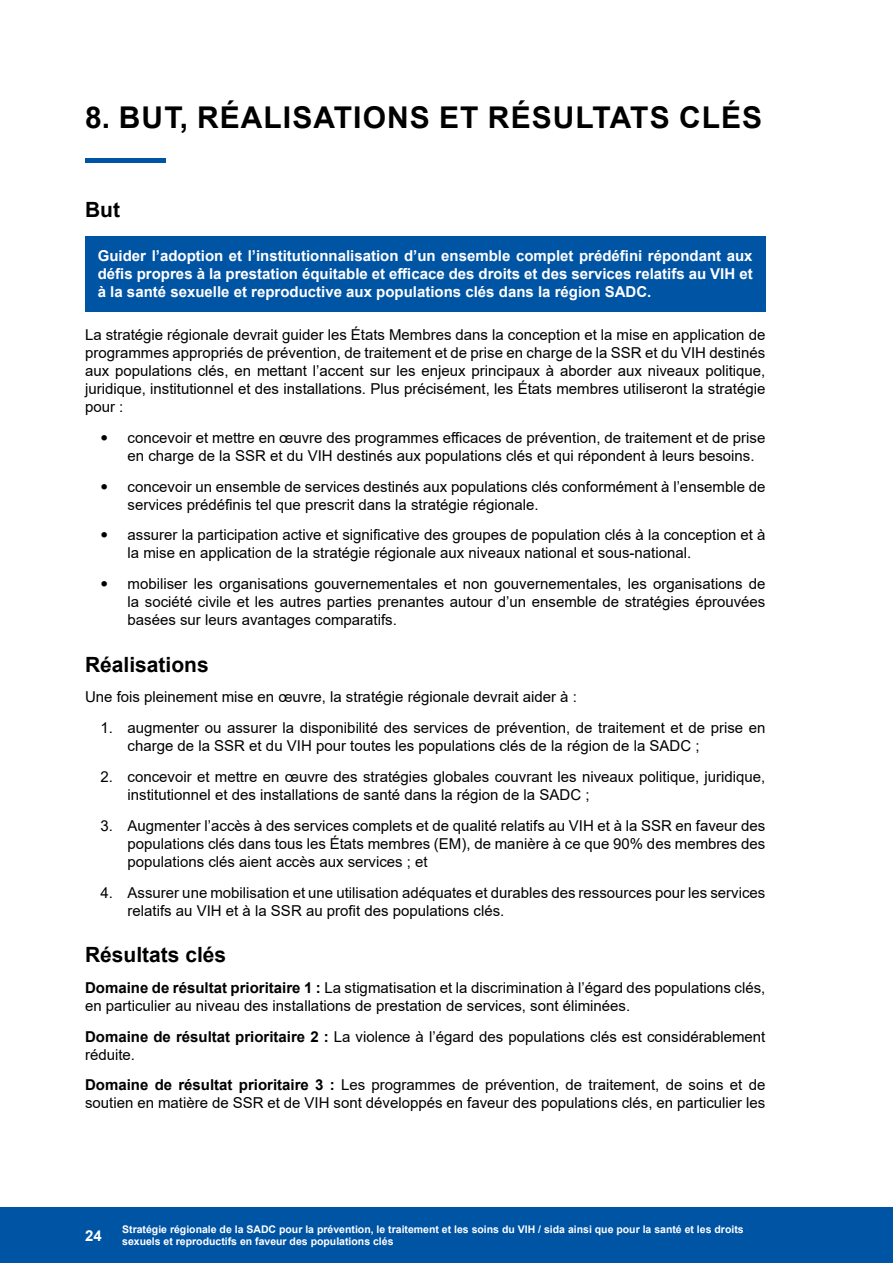
<style>
.page{position:relative;width:893px;height:1263px;background:#fff}
.page>*{position:absolute;margin:0;border:0;box-sizing:border-box;transform-origin:0 0}
.t1{font:700 30px "Arial";letter-spacing:.035em;color:#000}
.t2{font:700 21px "Arial";color:#000}
.t3{font:15px/18px "Arial";color:#000}
.t4{font:700 15px/18px "Arial";color:#fff;text-align:justify}
.t5{font:15px "Museo Sans 500";color:#000}
.t6{font:700 10.5px/12.6px "Arial";color:#fff}
.s1{font-weight:700}
</style>
<div class="page">
<div style="left:0;top:1207px;width:893px;height:56px;background:#0054a4"></div>
<div style="left:85px;top:237px;width:680px;height:75px;background:#0054a4"></div>
<hr style="left:85px;top:159px;width:81px;height:4px;background:#0054a4">
<h1 class="t1" style="left:85px;top:96px;width:679px">8. BUT, RÉALISATIONS ET RÉSULTATS CLÉS</h1>
<h2 class="t2" style="left:85px;top:195px;width:36px">But</h2>
<p class="t4" style="left:98px;top:247px;width:656px">Guider l’adoption et l’institutionnalisation d’un ensemble complet prédéfini répondant aux défis propres à la prestation équitable et efficace des droits et des services relatifs au VIH et à la santé sexuelle et reproductive aux populations clés dans la région SADC.</p>
<p class="t3" style="left:85px;top:326px;width:682px;text-align:justify">La stratégie régionale devrait guider les États Membres dans la conception et la mise en application de programmes appropriés de prévention, de traitement et de prise en charge de la SSR et du VIH destinés aux populations clés, en mettant l’accent sur les enjeux principaux à aborder aux niveaux politique, juridique, institutionnel et des installations. Plus précisément, les États membres utiliseront la stratégie pour :</p>
<p class="t5" style="left:101px;top:430px;width:9px">∞</p>
<p class="t3" style="left:128px;top:429px;width:639px">concevoir et mettre en œuvre des programmes efficaces de prévention, de traitement et de prise en charge de la SSR et du VIH destinés aux populations clés et qui répondent à leurs besoins.</p>
<p class="t5" style="left:101px;top:478px;width:9px">∞</p>
<p class="t3" style="left:128px;top:477px;width:639px">concevoir un ensemble de services destinés aux populations clés conformément à l’ensemble de services prédéfinis tel que prescrit dans la stratégie régionale.</p>
<p class="t5" style="left:101px;top:527px;width:9px">∞</p>
<p class="t3" style="left:128px;top:526px;width:639px">assurer la participation active et significative des groupes de population clés à la conception et à la mise en application de la stratégie régionale aux niveaux national et sous-national.</p>
<p class="t5" style="left:101px;top:576px;width:9px">∞</p>
<p class="t3" style="left:128px;top:575px;width:639px;text-align:justify">mobiliser les organisations gouvernementales et non gouvernementales, les organisations de la société civile et les autres parties prenantes autour d’un ensemble de stratégies éprouvées basées sur leurs avantages comparatifs.</p>
<h2 class="t2" style="left:85px;top:649px;width:125px">Réalisations</h2>
<p class="t3" style="left:85px;top:688px;width:493px">Une fois pleinement mise en œuvre, la stratégie régionale devrait aider à :</p>
<p class="t3" style="left:128px;top:719px;width:639px;text-indent:-27px">1. augmenter ou assurer la disponibilité des services de prévention, de traitement et de prise en charge de la SSR et du VIH pour toutes les populations clés de la région de la SADC ;</p>
<p class="t3" style="left:128px;top:768px;width:639px;text-indent:-27px">2. concevoir et mettre en œuvre des stratégies globales couvrant les niveaux politique, juridique, institutionnel et des installations de santé dans la région de la SADC ;</p>
<p class="t3" style="left:128px;top:816px;width:639px;text-align:justify;text-indent:-27px">3. Augmenter l’accès à des services complets et de qualité relatifs au VIH et à la SSR en faveur des populations clés dans tous les États membres (EM), de manière à ce que 90% des membres des populations clés aient accès aux services ; et</p>
<p class="t3" style="left:128px;top:883px;width:639px;text-indent:-27px">4. Assurer une mobilisation et une utilisation adéquates et durables des ressources pour les services relatifs au VIH et à la SSR au profit des populations clés.</p>
<h2 class="t2" style="left:85px;top:940px;width:143px">Résultats clés</h2>
<p class="t3" style="left:85px;top:978px;width:682px"><span class="s1">Domaine de résultat prioritaire 1 :</span> La stigmatisation et la discrimination à l’égard des populations clés, en particulier au niveau des installations de prestation de services, sont éliminées.</p>
<p class="t3" style="left:85px;top:1027px;width:682px"><span class="s1">Domaine de résultat prioritaire 2 :</span> La violence à l’égard des populations clés est considérablement réduite.</p>
<p class="t3" style="left:85px;top:1076px;width:682px"><span class="s1">Domaine de résultat prioritaire 3 :</span> Les programmes de prévention, de traitement, de soins et de soutien en matière de SSR et de VIH sont développés en faveur des populations clés, en particulier les</p>
<p class="t4" style="left:85px;top:1226px;width:18px">24</p>
<p class="t6" style="left:122px;top:1223px;width:623px">Stratégie régionale de la SADC pour la prévention, le traitement et les soins du VIH / sida ainsi que pour la santé et les droits sexuels et reproductifs en faveur des populations clés</p>
</div>
